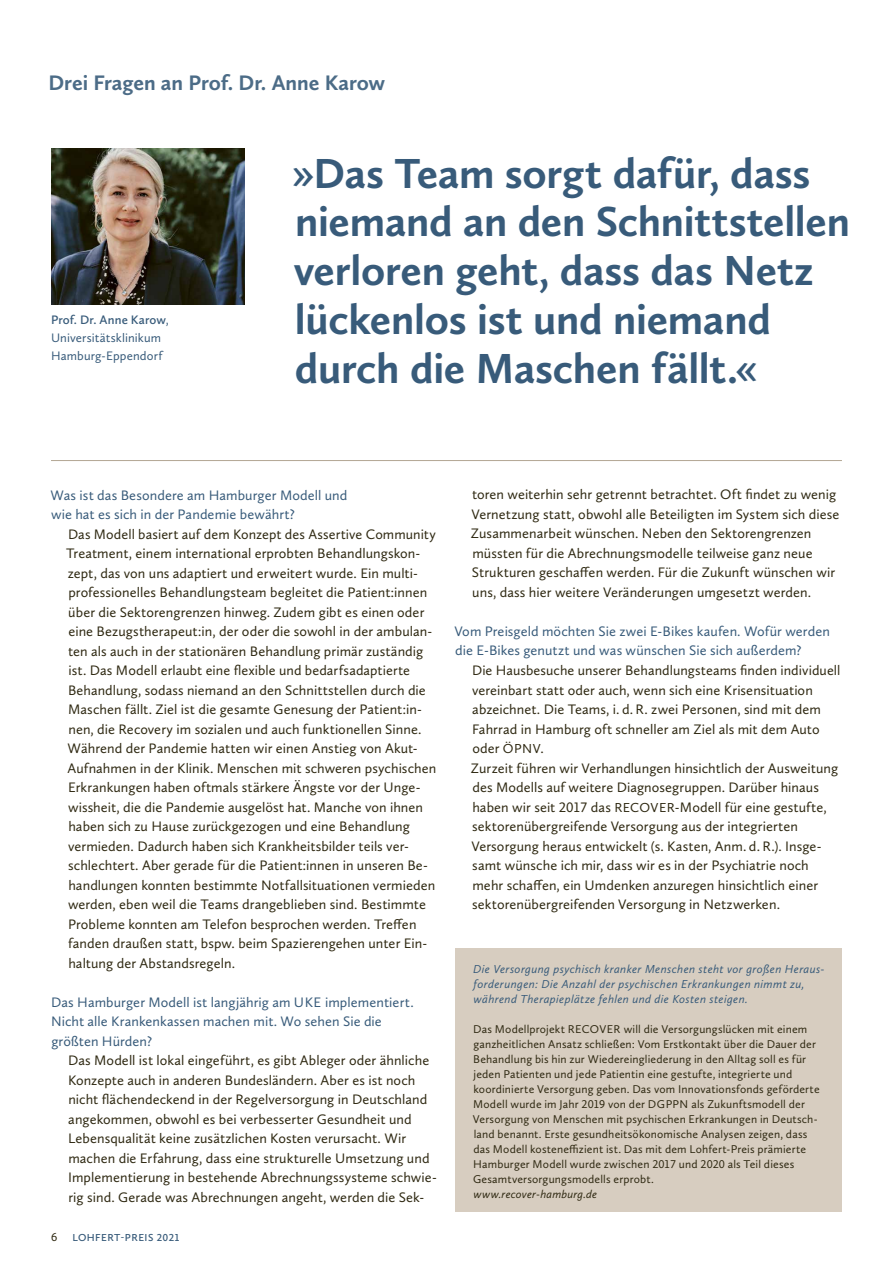
<style>
.page{position:relative;width:893px;height:1263px;background:#fff}
.page>*{position:absolute;margin:0;border:0;box-sizing:border-box;transform-origin:0 0}
.t1{font:700 43.5px/48.8px "Calluna Sans";letter-spacing:-.005em;color:#385b7a}
.t2{font:700 21.75px "Calluna Sans";letter-spacing:-.005em;color:#4c6c87}
.t3{font:14.25px/19.5px "Calluna Sans";letter-spacing:.005em;color:#2f2912}
.t4{font:14.25px/19.5px "Calluna Sans";letter-spacing:.005em;color:#385b7a}
.t5{font:12.75px/18px "Calluna Sans";letter-spacing:.01em;color:#385b7a}
.t6{font:italic 12px/15px "Calluna Sans";letter-spacing:.03em;color:#385b7a}
.t7{font:12px "Calluna Sans";color:#2f2912}
.t8{font:11.7px/15px "Calluna Sans";letter-spacing:.015em;color:#2f2912}
.t9{font:italic 11.7px "Calluna Sans";letter-spacing:.015em;color:#2f2912}
.t10{font:600 10.5px "Calluna Sans";letter-spacing:.045em;color:#385b7a}
.s1{font-weight:600}
.s2{font-size:13.5px}
</style>
<div class="page">
<div style="left:455px;top:948px;width:387px;height:264px;background:#d7cdc0"></div>
<hr style="left:51px;top:460px;width:791px;height:1px;background:#b3a794">
<img style="left:51px;top:149px;width:193px;height:156px">
<h2 class="t2" style="left:48px;top:69px;width:338px">Drei Fragen an Prof. Dr. Anne Karow</h2>
<p class="t5" style="left:51px;top:311px;width:119px"><span class="s1">Prof. Dr. Anne Karow</span>,<br>Universitätsklinikum<br>Hamburg-Eppendorf</p>
<h1 class="t1" style="left:292px;top:148px;width:560px">»Das Team sorgt dafür, dass niemand an den Schnittstellen verloren geht, dass das Netz lückenlos ist und niemand durch die Maschen fällt.«</h1>
<p class="t4" style="left:51px;top:485px;width:298px">Was ist das Besondere am Hamburger Modell und wie hat es sich in der Pandemie bewährt?</p>
<p class="t3" style="left:66px;top:524px;width:372px">Das Modell basiert auf dem Konzept des Assertive Community Treatment, einem international erprobten Behandlungskon&shy;zept, das von uns adaptiert und erweitert wurde. Ein multi&shy;professionelles Behandlungsteam begleitet die Patient:innen über die Sektorengrenzen hinweg. Zudem gibt es einen oder eine Bezugstherapeut:in, der oder die sowohl in der ambulan&shy;ten als auch in der stationären Behandlung primär zuständig ist. Das Modell erlaubt eine flexible und bedarfsadaptierte Behandlung, sodass niemand an den Schnittstellen durch die Maschen fällt. Ziel ist die gesamte Genesung der Patient:in&shy;nen, die Recovery im sozialen und auch funktionellen Sinne.<br>Während der Pandemie hatten wir einen Anstieg von Akut-Aufnahmen in der Klinik. Menschen mit schweren psychischen Erkrankungen haben oftmals stärkere Ängste vor der Unge&shy;wissheit, die die Pandemie ausgelöst hat. Manche von ihnen haben sich zu Hause zurückgezogen und eine Behandlung vermieden. Dadurch haben sich Krankheitsbilder teils ver&shy;schlechtert. Aber gerade für die Patient:innen in unseren Be&shy;handlungen konnten bestimmte Notfallsituationen vermieden werden, eben weil die Teams drangeblieben sind. Bestimmte Probleme konnten am Telefon besprochen werden. Treffen fanden draußen statt, bspw. beim Spazierengehen unter Ein&shy;haltung der Abstandsregeln.</p>
<p class="t4" style="left:51px;top:992px;width:364px">Das Hamburger Modell ist langjährig am UKE implementiert.<br>Nicht alle Krankenkassen machen mit. Wo sehen Sie die größten Hürden?</p>
<p class="t3" style="left:68px;top:1050px;width:370px">Das Modell ist lokal eingeführt, es gibt Ableger oder ähnliche Konzepte auch in anderen Bundesländern. Aber es ist noch nicht flächendeckend in der Regelversorgung in Deutschland angekommen, obwohl es bei verbesserter Gesundheit und Lebensqualität keine zusätzlichen Kosten verursacht. Wir machen die Erfahrung, dass eine strukturelle Umsetzung und Implementierung in bestehende Abrechnungssysteme schwie&shy;rig sind. Gerade was Abrechnungen angeht, werden die Sek-</p>
<p class="t7" style="left:51px;top:1229px;width:8px">6</p>
<p class="t10" style="left:72px;top:1231px;width:108px">LOHFERT-PREIS 2021</p>
<p class="t3" style="left:471px;top:485px;width:370px">toren weiterhin sehr getrennt betrachtet. Oft findet zu wenig Vernetzung statt, obwohl alle Beteiligten im System sich diese Zusammenarbeit wünschen. Neben den Sektorengrenzen müssten für die Abrechnungsmodelle teilweise ganz neue Strukturen geschaffen werden. Für die Zukunft wünschen wir uns, dass hier weitere Veränderungen umgesetzt werden.</p>
<p class="t4" style="left:454px;top:621px;width:377px">Vom Preisgeld möchten Sie zwei E-Bikes kaufen. Wofür werden die E-Bikes genutzt und was wünschen Sie sich außerdem?</p>
<p class="t3" style="left:471px;top:660px;width:371px">Die Hausbesuche unserer Behandlungsteams finden individuell vereinbart statt oder auch, wenn sich eine Krisensituation abzeichnet. Die Teams, i. d. R. zwei Personen, sind mit dem Fahrrad in Hamburg oft schneller am Ziel als mit dem Auto oder <span class="s2">ÖPNV</span>.<br>Zurzeit führen wir Verhandlungen hinsichtlich der Ausweitung des Modells auf weitere Diagnosegruppen. Darüber hinaus haben wir seit 2017 das <span class="s2">RECOVER</span>-Modell für eine gestufte, sektorenübergreifende Versorgung aus der integrierten Versorgung heraus entwickelt (s. Kasten, Anm. d. R.). Insge&shy;samt wünsche ich mir, dass wir es in der Psychiatrie noch mehr schaffen, ein Umdenken anzuregen hinsichtlich einer sektorenübergreifenden Versorgung in Netzwerken.</p>
<p class="t6" style="left:473px;top:961px;width:353px">Die Versorgung psychisch kranker Menschen steht vor großen Heraus&shy;forderungen: Die Anzahl der psychischen Erkrankungen nimmt zu, während Therapieplätze fehlen und die Kosten steigen.</p>
<p class="t8" style="left:473px;top:1021px;width:348px">Das Modellprojekt RECOVER will die Versorgungslücken mit einem ganzheitlichen Ansatz schließen: Vom Erstkontakt über die Dauer der Behandlung bis hin zur Wiedereingliederung in den Alltag soll es für jeden Patienten und jede Patientin eine gestufte, integrierte und koordinierte Versorgung geben. Das vom Innovationsfonds geförderte Modell wurde im Jahr 2019 von der DGPPN als Zukunftsmodell der Versorgung von Menschen mit psychischen Erkrankungen in Deutsch&shy;land benannt. Erste gesundheitsökonomische Analysen zeigen, dass das Modell kosteneffizient ist. Das mit dem Lohfert-Preis prämierte Hamburger Modell wurde zwischen 2017 und 2020 als Teil dieses Gesamtversorgungsmodells erprobt.</p>
<p class="t9" style="left:474px;top:1187px;width:125px">www.recover-hamburg.de</p>
</div>
